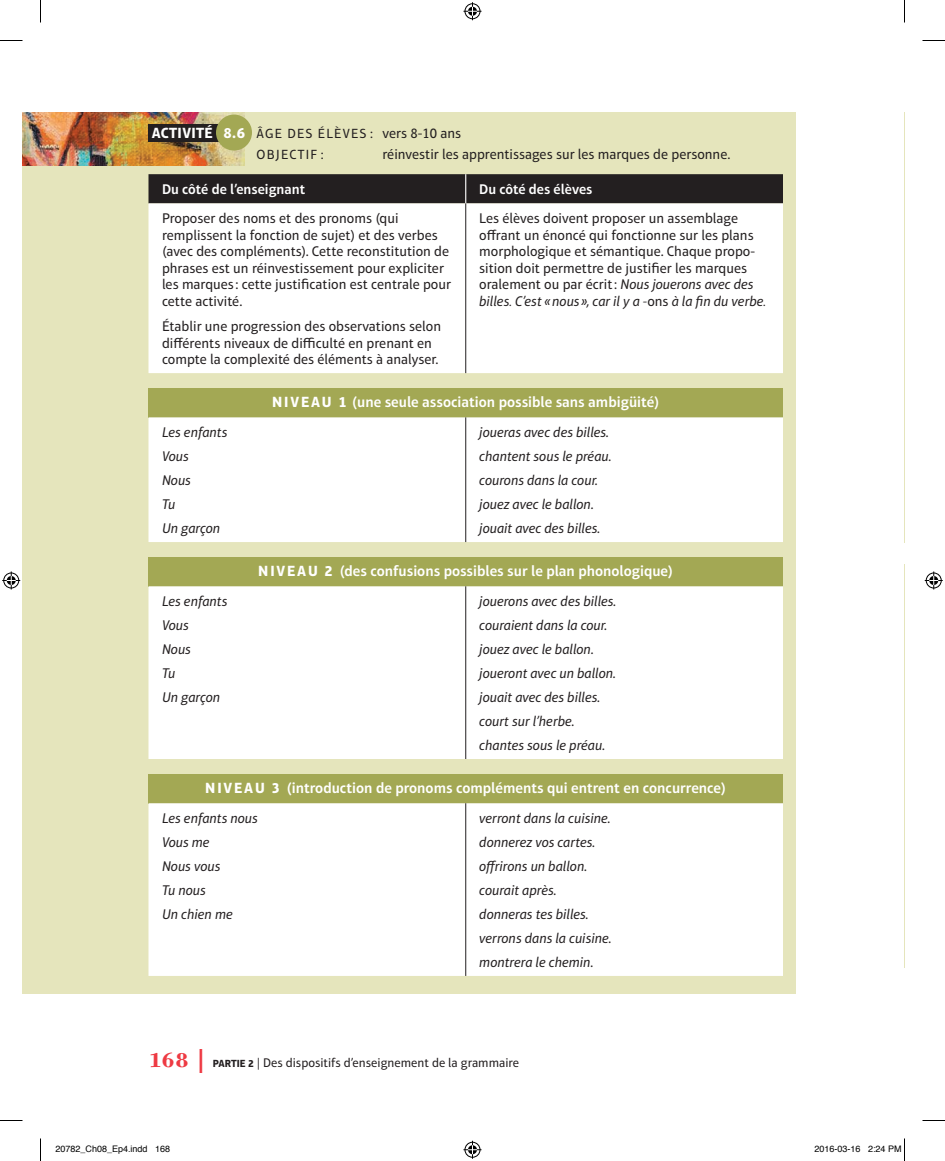
<style>
.page{position:relative;width:945px;height:1161px;background:#fff}
.page>*{position:absolute;margin:0;border:0;box-sizing:border-box;transform-origin:0 0}
.t1{font:700 21px "Bodoni Six ITC Std";color:#ee3a43}
.t2{font:600 15px "Aptifer Sans LT Pro";color:#fff}
.t3{font:700 15px "Aptifer Sans LT Pro";letter-spacing:.025em;color:#fff}
.t4{font:14.25px/16.5px "Aptifer Sans LT Pro";color:#231f20}
.t5{font:italic 14.25px/24px "Aptifer Sans LT Pro";color:#231f20}
.t6{font:600 14.25px "Aptifer Sans LT Pro";color:#fff}
.t7{font:13.5px/21px "Aptifer Sans LT Pro";letter-spacing:.095em;color:#231f20}
.t8{font:12.75px "Aptifer Sans LT Pro";color:#231f20}
.t9{font:700 10.5px "Aptifer Sans LT Pro";color:#231f20}
.t10{font:9px "Helvetica";color:#000}
.s1{font-size:14.25px}
.s2{font-style:italic}
.s3{font-weight:300;font-style:italic}
.s4{font-weight:700}
.s5{font-size:24px}
.s6{font-weight:700;font-size:10.5px}
</style>
<div class="page">
<div style="left:22px;top:112px;width:774px;height:882px;background:#e5e5bc"></div>
<img style="left:22px;top:112px;width:222px;height:53px">
<hr style="left:904px;top:112px;width:1px;height:431px;background:#e5e5bc">
<hr style="left:904px;top:564px;width:1px;height:404px;background:#e5e5bc">
<div style="left:148px;top:203px;width:635px;height:170px;background:#fff"></div>
<div style="left:148px;top:174px;width:635px;height:29px;background:#231f20"></div>
<hr style="left:465px;top:203px;width:1px;height:170px;background:#231f20">
<div style="left:148px;top:388px;width:635px;height:29px;background:#a3a854"></div>
<div style="left:148px;top:417px;width:635px;height:125px;background:#fff"></div>
<hr style="left:465px;top:417px;width:1px;height:125px;background:#231f20">
<div style="left:148px;top:557px;width:635px;height:29px;background:#a3a854"></div>
<div style="left:148px;top:586px;width:635px;height:173px;background:#fff"></div>
<hr style="left:465px;top:586px;width:1px;height:173px;background:#231f20">
<div style="left:148px;top:774px;width:635px;height:29px;background:#a3a854"></div>
<div style="left:148px;top:803px;width:635px;height:173px;background:#fff"></div>
<hr style="left:465px;top:803px;width:1px;height:173px;background:#231f20">
<div style="left:148px;top:124px;width:76px;height:17px;background:#231f20"></div>
<div style="left:216px;top:115px;width:36px;height:36px;background:#a3a854;border-radius:50%"></div>
<svg style="left:0;top:40px;width:22px;height:1px"></svg>
<svg style="left:922px;top:40px;width:23px;height:1px"></svg>
<svg style="left:0;top:1120px;width:22px;height:1px"></svg>
<svg style="left:922px;top:1120px;width:23px;height:1px"></svg>
<svg style="left:40px;top:0;width:1px;height:22px"></svg>
<svg style="left:40px;top:1138px;width:1px;height:23px"></svg>
<svg style="left:904px;top:0;width:1px;height:22px"></svg>
<svg style="left:464px;top:2px;width:18px;height:18px"></svg>
<svg style="left:464px;top:1141px;width:18px;height:18px"></svg>
<svg style="left:2px;top:572px;width:18px;height:18px"></svg>
<svg style="left:925px;top:572px;width:18px;height:18px"></svg>
<svg style="left:904px;top:1138px;width:1px;height:23px"></svg>
<p class="t3" style="left:152px;top:124px;width:95px">ACTIVITÉ 8.6</p>
<p class="t7" style="left:257px;top:123px;width:206px">Âge des él èves : <span class="s1">vers 8-10 ans<br></span>Objecti f :</p>
<p class="t4" style="left:382px;top:146px;width:350px">réinvestir les apprentissages sur les marques de personne.</p>
<p class="t6" style="left:162px;top:181px;width:145px">Du côté de l’enseignant</p>
<p class="t6" style="left:479px;top:181px;width:115px">Du côté des élèves</p>
<p class="t4" style="left:162px;top:210px;width:291px">Proposer des noms et des pronoms (qui remplissent la fonction de sujet) et des verbes (avec des compléments). Cette reconstitution de phrases est un réinvestissement pour expliciter les marques: cette justification est centrale pour cette activité.</p>
<p class="t4" style="left:162px;top:318px;width:281px">Établir une progression des observations selon différents niveaux de difficulté en prenant en compte la complexité des éléments à analyser.</p>
<p class="t4" style="left:479px;top:210px;width:288px">Les élèves doivent proposer un assemblage offrant un énoncé qui fonctionne sur les plans morphologique et sémantique. Chaque propo&shy;sition doit permettre de justifier les marques oralement ou par écrit: <span class="s2">Nous jouerons avec des billes</span><span class="s3">.</span> <span class="s2">C’est «nous», car il y a</span> <span class="s3">-</span>ons <span class="s2">à la fin du verbe</span><span class="s3">.</span></p>
<p class="t2" style="left:272px;top:393px;width:389px"><span class="s4">N IVEAU 1</span> (une seule association possible sans ambigüité)</p>
<p class="t5" style="left:162px;top:420px;width:67px">Les enfants<br>Vous<br>Nous<br>Tu<br>Un garçon</p>
<p class="t5" style="left:479px;top:420px;width:134px">joueras avec des billes. chantent sous le préau. courons dans la cour. jouez avec le ballon. jouait avec des billes.</p>
<p class="t2" style="left:258px;top:562px;width:417px"><span class="s4">N IVEAU 2</span> (des confusions possibles sur le plan phonologique)</p>
<p class="t5" style="left:162px;top:589px;width:67px">Les enfants<br>Vous<br>Nous<br>Tu<br>Un garçon</p>
<p class="t5" style="left:479px;top:589px;width:139px">jouerons avec des billes. couraient dans la cour. jouez avec le ballon. joueront avec un ballon. jouait avec des billes. court sur l’herbe. chantes sous le préau.</p>
<p class="t2" style="left:205px;top:779px;width:523px"><span class="s4">N IVEAU 3</span> (introduction de pronoms compléments qui entrent en concurrence)</p>
<p class="t5" style="left:162px;top:806px;width:97px">Les enfants nous<br>Vous me<br>Nous vous<br>Tu nous<br>Un chien me</p>
<p class="t5" style="left:479px;top:806px;width:134px">verront dans la cuisine. donnerez vos cartes. offrirons un ballon. courait après. donneras tes billes. verrons dans la cuisine. montrera le chemin.</p>
<h1 class="t1" style="left:148px;top:1046px;width:60px">168 <span class="s5">|</span></h1>
<p class="t9" style="left:213px;top:1057px;width:13px">PARTIE</p>
<p class="t8" style="left:248px;top:1055px;width:273px"><span class="s6">2</span> | Des dispositifs d’enseignement de la grammaire</p>
<p class="t10" style="left:56px;top:1142px;width:116px">20782_Ch08_Ep4.indd 168</p>
<p class="t10" style="left:814px;top:1142px;width:89px">2016-03-16 2:24 PM</p>
</div>
